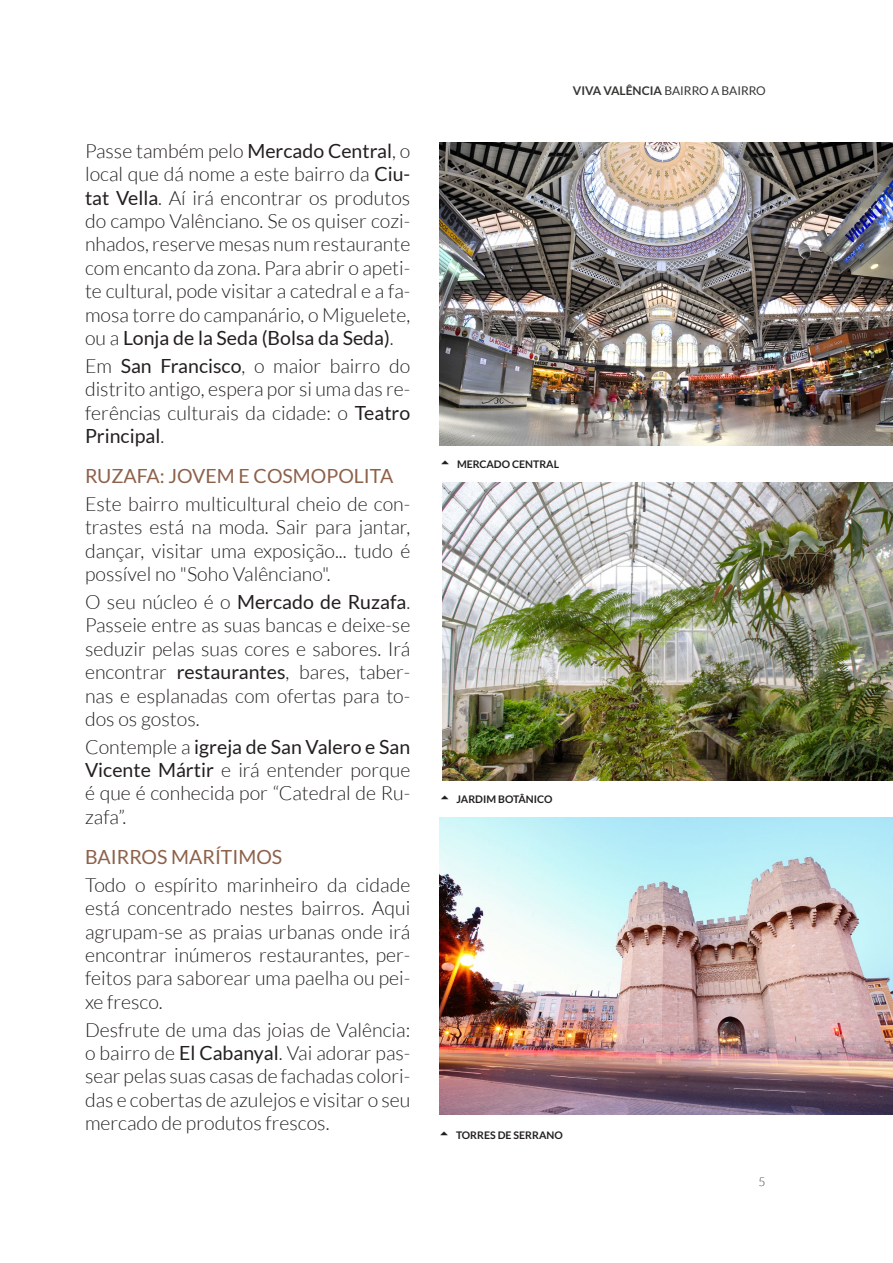
<style>
.page{position:relative;width:893px;height:1263px;background:#fff}
.page>*{position:absolute;margin:0;border:0;box-sizing:border-box;transform-origin:0 0}
.Body{font:300 19.5px/23.4px "Lato";color:#231f20;text-align:justify}
.t1{font:19.5px "Lato";color:#8d614a}
.t2{font:12px "Lato";color:#353534}
.t3{font:300 12px "Lato";color:#353534}
.t4{font:700 10.5px "Lato";color:#231f20}
.s1{font-weight:400}
.s2{font-weight:700}
</style>
<div class="page">
<img style="left:442px;top:483px;width:451px;height:298px">
<img style="left:440px;top:142px;width:453px;height:303px">
<img style="left:440px;top:817px;width:453px;height:298px">
<p class="Body" style="left:85px;top:139px;width:327px">Passe também pelo <span class="s1">Mercado Central</span>, o local que dá nome a este bairro da <span class="s1">Ciu&shy;tat Vella</span>. Aí irá encontrar os produtos do campo Valênciano. Se os quiser cozi&shy;nhados, reserve mesas num restaurante com encanto da zona. Para abrir o apeti&shy;te cultural, pode visitar a catedral e a fa&shy;mosa torre do campanário, o Miguelete, ou a <span class="s1">Lonja de la Seda (Bolsa da Seda)</span>.</p>
<p class="Body" style="left:85px;top:354px;width:327px">Em <span class="s1">San Francisco</span>, o maior bairro do distrito antigo, espera por si uma das re&shy;ferências culturais da cidade: o <span class="s1">Teatro Principal</span>.</p>
<h3 class="t1" style="left:85px;top:465px;width:310px">RUZAFA: JOVEM E COSMOPOLITA</h3>
<p class="Body" style="left:85px;top:492px;width:327px">Este bairro multicultural cheio de con&shy;trastes está na moda. Sair para jantar, dançar, visitar uma exposição... tudo é possível no "Soho Valênciano".</p>
<p class="Body" style="left:85px;top:590px;width:327px">O seu núcleo é o <span class="s1">Mercado de Ruzafa</span>.<br>Passeie entre as suas bancas e deixe-se seduzir pelas suas cores e sabores. Irá encontrar <span class="s1">restaurantes</span>, bares, taber&shy;nas e esplanadas com ofertas para to&shy;dos os gostos.</p>
<p class="Body" style="left:85px;top:735px;width:327px">Contemple a <span class="s1">igreja de San Valero e San Vicente Mártir</span> e irá entender porque é que é conhecida por “Catedral de Ru&shy;zafa”.</p>
<h3 class="t1" style="left:85px;top:846px;width:199px">BAIRROS MARÍTIMOS</h3>
<p class="Body" style="left:85px;top:873px;width:327px">Todo o espírito marinheiro da cidade está concentrado nestes bairros. Aqui agrupam-se as praias urbanas onde irá encontrar inúmeros restaurantes, per&shy;feitos para saborear uma paelha ou pei&shy;xe fresco.</p>
<p class="Body" style="left:85px;top:1018px;width:327px">Desfrute de uma das joias de Valência: o bairro de <span class="s1">El Cabanyal</span>. Vai adorar pas&shy;sear pelas suas casas de fachadas colori&shy;das e cobertas de azulejos e visitar o seu mercado de produtos frescos.</p>
<p class="t2" style="left:573px;top:84px;width:194px"><span class="s2">VIVA VALÊNCIA</span> BAIRRO A BAIRRO</p>
<p class="t4" style="left:457px;top:458px;width:104px">MERCADO CENTRAL</p>
<p class="t4" style="left:457px;top:793px;width:98px">JARDIM BOTÂNICO</p>
<p class="t4" style="left:456px;top:1129px;width:108px">TORRES DE SERRANO</p>
<p class="t3" style="left:758px;top:1175px;width:8px">5</p>
</div>
